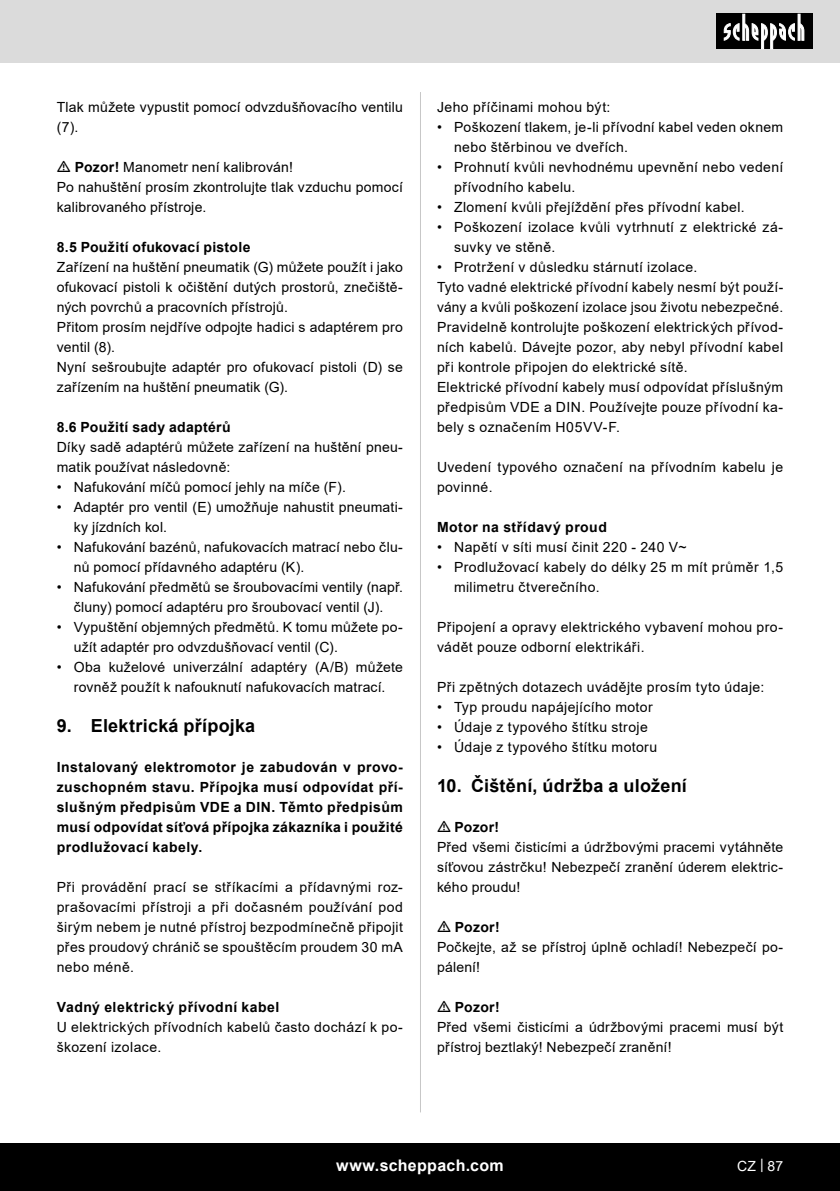
<style>
.page{position:relative;width:840px;height:1191px;background:#fff}
.page>*{position:absolute;margin:0;border:0;box-sizing:border-box;transform-origin:0 0}
.t1{font:700 18px "Arial";letter-spacing:.015em;color:#000}
.t2{font:700 16px "Arial";letter-spacing:.02em;color:#fff}
.t3{font:14px/20px "Arial";letter-spacing:.02em;color:#000}
.t4{font:700 14px/20px "Arial";letter-spacing:.025em;color:#000;text-align:justify}
.t5{font:14px "Arial";color:#fff}
.s1{font-weight:700}
</style>
<div class="page">
<div style="left:0;top:0;width:839px;height:63px;background:#dbdbdb"></div>
<div style="left:0;top:1143px;width:839px;height:48px;background:#000"></div>
<div style="left:716px;top:14px;width:96px;height:35px;background:#000"></div>
<svg style="left:723px;top:14px;width:81px;height:35px"></svg>
<hr style="left:420px;top:92px;width:1px;height:1020px;background:#c7c7c7">
<p class="t3" style="left:57px;top:97px;width:347px">Tlak můžete vypustit pomocí odvzdušňovacího ventilu (7).</p>
<p class="t3" style="left:75px;top:157px;width:219px"><span class="s1">Pozor!</span> Manometr není kalibrován!</p>
<p class="t3" style="left:57px;top:177px;width:347px">Po nahuštění prosím zkontrolujte tlak vzduchu pomocí kalibrovaného přístroje.</p>
<p class="t4" style="left:57px;top:237px;width:195px">8.5 Použití ofukovací pistole</p>
<p class="t3" style="left:57px;top:257px;width:347px;text-align:justify">Zařízení na huštění pneumatik (G) můžete použít i jako ofukovací pistoli k očištění dutých prostorů, znečiště&shy;ných povrchů a pracovních přístrojů.</p>
<p class="t3" style="left:57px;top:317px;width:347px">Přitom prosím nejdříve odpojte hadici s adaptérem pro ventil (8).</p>
<p class="t3" style="left:57px;top:357px;width:347px">Nyní sešroubujte adaptér pro ofukovací pistoli (D) se zařízením na huštění pneumatik (G).</p>
<p class="t4" style="left:57px;top:417px;width:175px">8.6 Použití sady adaptérů</p>
<p class="t3" style="left:57px;top:437px;width:347px">Díky sadě adaptérů můžete zařízení na huštění pneu&shy;matik používat následovně:</p>
<p class="t3" style="left:57px;top:477px;width:290px">• Nafukování míčů pomocí jehly na míče (F).</p>
<p class="t3" style="left:74px;top:497px;width:330px;text-indent:-17px">• Adaptér pro ventil (E) umožňuje nahustit pneumati&shy;ky jízdních kol.</p>
<p class="t3" style="left:74px;top:537px;width:330px;text-indent:-17px">• Nafukování bazénů, nafukovacích matrací nebo člu&shy;nů pomocí přídavného adaptéru (K).</p>
<p class="t3" style="left:57px;top:577px;width:347px;text-align:center">• Nafukování předmětů se šroubovacími ventily (např. čluny) pomocí adaptéru pro šroubovací ventil (J).</p>
<p class="t3" style="left:74px;top:617px;width:330px;text-indent:-17px">• Vypuštění objemných předmětů. K tomu můžete po&shy;užít adaptér pro odvzdušňovací ventil (C).</p>
<p class="t3" style="left:57px;top:657px;width:347px;text-align:center">• Oba kuželové univerzální adaptéry (A/B) můžete rovněž použít k nafouknutí nafukovacích matrací.</p>
<p class="t1" style="left:57px;top:713px;width:200px">9. Elektrická přípojka</p>
<p class="t4" style="left:57px;top:757px;width:347px">Instalovaný elektromotor je zabudován v provo&shy;zuschopném stavu. Přípojka musí odpovídat pří&shy;slušným předpisům VDE a DIN. Těmto předpisům musí odpovídat síťová přípojka zákazníka i použité prodlužovací kabely.</p>
<p class="t3" style="left:57px;top:877px;width:347px;text-align:justify">Při provádění prací se stříkacími a přídavnými roz&shy;prašovacími přístroji a při dočasném používání pod širým nebem je nutné přístroj bezpodmínečně připojit přes proudový chránič se spouštěcím proudem 30 mA nebo méně.</p>
<p class="t4" style="left:57px;top:997px;width:224px">Vadný elektrický přívodní kabel</p>
<p class="t3" style="left:57px;top:1017px;width:347px">U elektrických přívodních kabelů často dochází k po&shy;škození izolace.</p>
<p class="t3" style="left:437px;top:97px;width:175px">Jeho příčinami mohou být:</p>
<p class="t3" style="left:454px;top:117px;width:330px;text-indent:-17px">• Poškození tlakem, je-li přívodní kabel veden oknem nebo štěrbinou ve dveřích.</p>
<p class="t3" style="left:454px;top:157px;width:330px;text-indent:-17px">• Prohnutí kvůli nevhodnému upevnění nebo vedení přívodního kabelu.</p>
<p class="t3" style="left:437px;top:197px;width:309px">• Zlomení kvůli přejíždění přes přívodní kabel.</p>
<p class="t3" style="left:454px;top:217px;width:330px;text-indent:-17px">• Poškození izolace kvůli vytrhnutí z elektrické zá&shy;suvky ve stěně.</p>
<p class="t3" style="left:437px;top:257px;width:262px">• Protržení v důsledku stárnutí izolace.</p>
<p class="t3" style="left:437px;top:277px;width:347px">Tyto vadné elektrické přívodní kabely nesmí být použí&shy;vány a kvůli poškození izolace jsou životu nebezpečné.</p>
<p class="t3" style="left:437px;top:317px;width:347px;text-align:justify">Pravidelně kontrolujte poškození elektrických přívod&shy;ních kabelů. Dávejte pozor, aby nebyl přívodní kabel při kontrole připojen do elektrické sítě.</p>
<p class="t3" style="left:437px;top:377px;width:347px;text-align:justify">Elektrické přívodní kabely musí odpovídat příslušným předpisům VDE a DIN. Používejte pouze přívodní ka&shy;bely s označením H05VV-F.</p>
<p class="t3" style="left:437px;top:457px;width:347px">Uvedení typového označení na přívodním kabelu je povinné.</p>
<p class="t4" style="left:437px;top:517px;width:171px">Motor na střídavý proud</p>
<p class="t3" style="left:437px;top:537px;width:251px">• Napětí v síti musí činit 220 - 240 V~</p>
<p class="t3" style="left:454px;top:557px;width:330px;text-indent:-17px">• Prodlužovací kabely do délky 25 m mít průměr 1,5 milimetru čtverečního.</p>
<p class="t3" style="left:437px;top:617px;width:347px">Připojení a opravy elektrického vybavení mohou pro&shy;vádět pouze odborní elektrikáři.</p>
<p class="t3" style="left:437px;top:677px;width:328px">Při zpětných dotazech uvádějte prosím tyto údaje:</p>
<p class="t3" style="left:437px;top:697px;width:217px">• Typ proudu napájejícího motor</p>
<p class="t3" style="left:437px;top:717px;width:212px">• Údaje z typového štítku stroje</p>
<p class="t3" style="left:437px;top:737px;width:222px">• Údaje z typového štítku motoru</p>
<p class="t1" style="left:437px;top:773px;width:251px">10. Čištění, údržba a uložení</p>
<p class="t4" style="left:454px;top:817px;width:46px">Pozor!</p>
<p class="t3" style="left:437px;top:837px;width:347px;text-align:justify">Před všemi čisticími a údržbovými pracemi vytáhněte síťovou zástrčku! Nebezpečí zranění úderem elektric&shy;kého proudu!</p>
<p class="t4" style="left:454px;top:917px;width:46px">Pozor!</p>
<p class="t3" style="left:437px;top:937px;width:347px">Počkejte, až se přístroj úplně ochladí! Nebezpečí po&shy;pálení!</p>
<p class="t4" style="left:454px;top:997px;width:46px">Pozor!</p>
<p class="t3" style="left:437px;top:1017px;width:347px">Před všemi čisticími a údržbovými pracemi musí být přístroj beztlaký! Nebezpečí zranění!</p>
<p class="t2" style="left:336px;top:1154px;width:169px">www.scheppach.com</p>
<p class="t5" style="left:736px;top:1156px;width:47px">CZ | 87</p>
</div>
